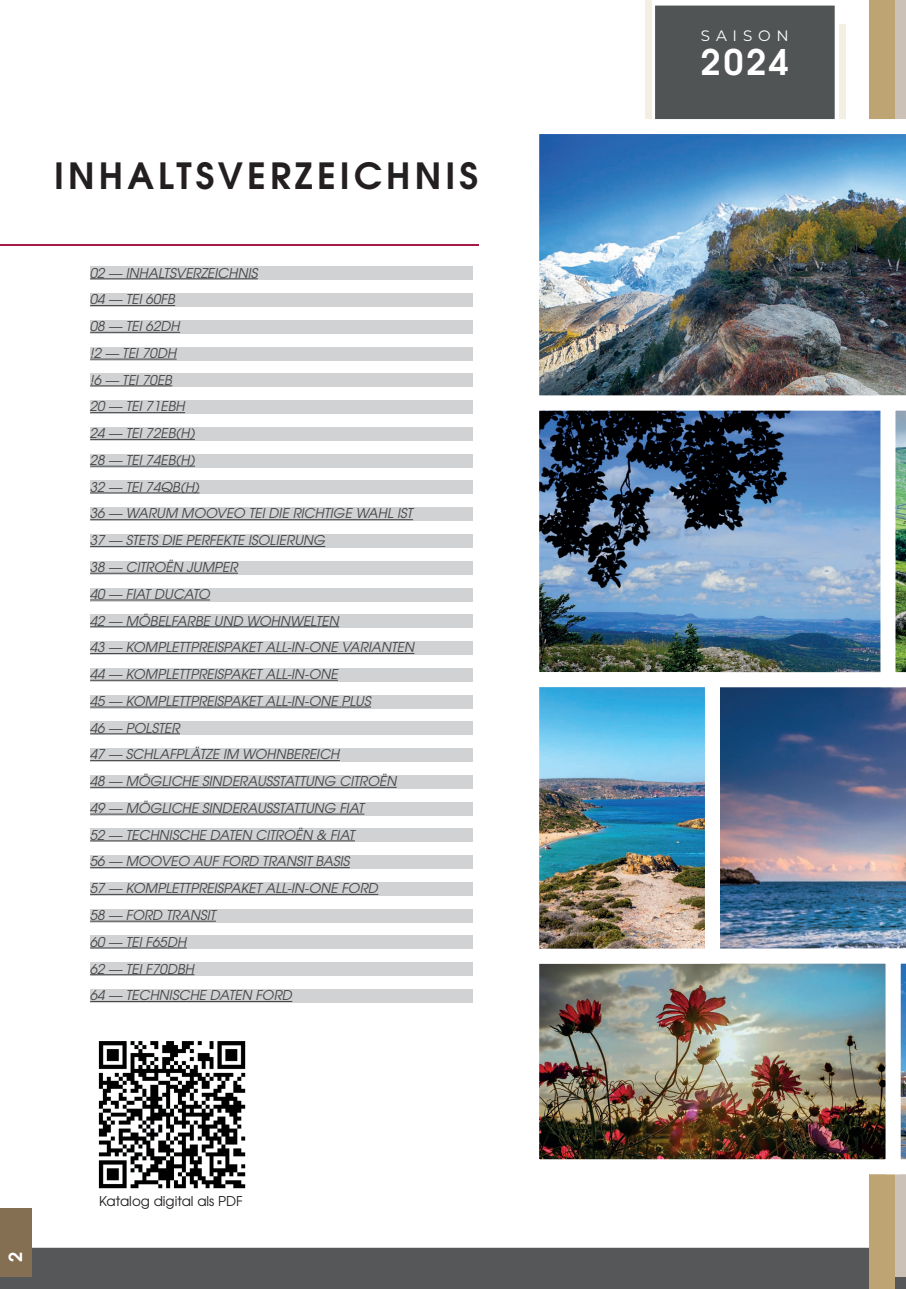
<style>
.page{position:relative;width:906px;height:1289px;background:#fff}
.page>*{position:absolute;margin:0;border:0;box-sizing:border-box;transform-origin:0 0}
.t1{font:700 36px "Te X Gyre Adventor";letter-spacing:.115em;color:#231f20}
.t2{font:700 35.25px "Te X Gyre Adventor";color:#fff}
.t3{font:700 18px "Te X Gyre Adventor";color:#fff}
.t4{font:15.15px "Montserrat";letter-spacing:.385em;color:#fff}
.t5{font:italic 13.5px/26.7px "Te X Gyre Adventor";color:#454647}
.t6{font:13.5px "Te X Gyre Adventor";color:#231f20}
</style>
<div class="page">
<div style="left:0;top:1247px;width:906px;height:41px;background:#555759"></div>
<div style="left:893px;top:0;width:13px;height:1276px;background:#cbc1b6"></div>
<div style="left:868px;top:0;width:26px;height:1288px;background:#bea373"></div>
<div style="left:0;top:1208px;width:32px;height:68px;background:#856f52"></div>
<svg style="left:90px;top:244px;width:389px;height:759px"></svg>
<div style="left:655px;top:5px;width:180px;height:114px;background:#515455"></div>
<hr style="left:0;top:244px;width:478px;height:2px;background:#a61a46">
<div style="left:645px;top:0;width:7px;height:204px;background:#f4efe3"></div>
<div style="left:839px;top:24px;width:6px;height:180px;background:#f4efe3"></div>
<img style="left:539px;top:119px;width:367px;height:276px">
<img style="left:540px;top:688px;width:344px;height:470px">
<img style="left:720px;top:687px;width:186px;height:261px">
<img style="left:540px;top:411px;width:340px;height:260px">
<div style="left:524px;top:395px;width:376px;height:292px;border:15px solid #fff"></div>
<div style="left:524px;top:948px;width:376px;height:226px;border:15px solid #fff"></div>
<svg style="left:885px;top:948px;width:21px;height:226px;background:#d6dfe8"></svg>
<img style="left:880px;top:395px;width:26px;height:292px">
<div style="left:90px;top:266px;width:382px;height:14px;background:#d1d2d4"></div>
<hr style="left:90px;top:278px;width:168px;height:1px;background:#454647">
<div style="left:90px;top:293px;width:382px;height:14px;background:#d1d2d4"></div>
<hr style="left:90px;top:305px;width:85px;height:1px;background:#454647">
<div style="left:90px;top:320px;width:382px;height:13px;background:#d1d2d4"></div>
<hr style="left:90px;top:332px;width:90px;height:1px;background:#454647">
<div style="left:90px;top:347px;width:382px;height:13px;background:#d1d2d4"></div>
<hr style="left:90px;top:359px;width:87px;height:1px;background:#454647">
<div style="left:90px;top:373px;width:382px;height:14px;background:#d1d2d4"></div>
<hr style="left:90px;top:385px;width:82px;height:1px;background:#454647">
<div style="left:90px;top:400px;width:382px;height:14px;background:#d1d2d4"></div>
<hr style="left:90px;top:412px;width:95px;height:1px;background:#454647">
<div style="left:90px;top:427px;width:382px;height:13px;background:#d1d2d4"></div>
<hr style="left:90px;top:439px;width:105px;height:1px;background:#454647">
<div style="left:90px;top:454px;width:382px;height:13px;background:#d1d2d4"></div>
<hr style="left:90px;top:466px;width:105px;height:1px;background:#454647">
<div style="left:90px;top:480px;width:382px;height:14px;background:#d1d2d4"></div>
<hr style="left:90px;top:492px;width:110px;height:1px;background:#454647">
<div style="left:90px;top:507px;width:382px;height:14px;background:#d1d2d4"></div>
<hr style="left:90px;top:519px;width:323px;height:1px;background:#454647">
<div style="left:90px;top:534px;width:382px;height:13px;background:#d1d2d4"></div>
<hr style="left:90px;top:546px;width:235px;height:1px;background:#454647">
<div style="left:90px;top:561px;width:382px;height:13px;background:#d1d2d4"></div>
<hr style="left:90px;top:573px;width:148px;height:1px;background:#454647">
<div style="left:90px;top:587px;width:382px;height:14px;background:#d1d2d4"></div>
<hr style="left:90px;top:599px;width:120px;height:1px;background:#454647">
<div style="left:90px;top:614px;width:382px;height:14px;background:#d1d2d4"></div>
<hr style="left:90px;top:626px;width:249px;height:1px;background:#454647">
<div style="left:90px;top:641px;width:382px;height:13px;background:#d1d2d4"></div>
<hr style="left:90px;top:653px;width:324px;height:1px;background:#454647">
<div style="left:90px;top:668px;width:382px;height:13px;background:#d1d2d4"></div>
<hr style="left:90px;top:680px;width:248px;height:1px;background:#454647">
<div style="left:90px;top:694px;width:382px;height:14px;background:#d1d2d4"></div>
<hr style="left:90px;top:706px;width:281px;height:1px;background:#454647">
<div style="left:90px;top:721px;width:382px;height:14px;background:#d1d2d4"></div>
<hr style="left:90px;top:733px;width:90px;height:1px;background:#454647">
<div style="left:90px;top:748px;width:382px;height:13px;background:#d1d2d4"></div>
<hr style="left:90px;top:760px;width:250px;height:1px;background:#454647">
<div style="left:90px;top:775px;width:382px;height:13px;background:#d1d2d4"></div>
<hr style="left:90px;top:787px;width:307px;height:1px;background:#454647">
<div style="left:90px;top:801px;width:382px;height:14px;background:#d1d2d4"></div>
<hr style="left:90px;top:813px;width:274px;height:1px;background:#454647">
<div style="left:90px;top:828px;width:382px;height:14px;background:#d1d2d4"></div>
<hr style="left:90px;top:840px;width:265px;height:1px;background:#454647">
<div style="left:90px;top:855px;width:382px;height:13px;background:#d1d2d4"></div>
<hr style="left:90px;top:867px;width:260px;height:1px;background:#454647">
<div style="left:90px;top:882px;width:382px;height:13px;background:#d1d2d4"></div>
<hr style="left:90px;top:894px;width:288px;height:1px;background:#454647">
<div style="left:90px;top:909px;width:382px;height:13px;background:#d1d2d4"></div>
<hr style="left:90px;top:920px;width:126px;height:1px;background:#454647">
<div style="left:90px;top:935px;width:382px;height:14px;background:#d1d2d4"></div>
<hr style="left:90px;top:947px;width:97px;height:1px;background:#454647">
<div style="left:90px;top:962px;width:382px;height:14px;background:#d1d2d4"></div>
<hr style="left:90px;top:974px;width:104px;height:1px;background:#454647">
<div style="left:90px;top:989px;width:382px;height:13px;background:#d1d2d4"></div>
<hr style="left:90px;top:1001px;width:202px;height:1px;background:#454647">
<img style="left:98px;top:1041px;width:148px;height:148px">
<h1 class="t1" style="left:54px;top:144px;width:426px">INHALTSVERZEICHNIS</h1>
<p class="t5" style="left:90px;top:258px;width:326px">02 — INHALTSVERZEICHNIS<br>04 — TEI 60FB<br>08 — TEI 62DH<br>!2 — TEI 70DH<br>!6 — TEI 70EB<br>20 — TEI 71EBH<br>24 — TEI 72EB(H)<br>28 — TEI 74EB(H)<br>32 — TEI 74QB(H)<br>36 — WARUM MOOVEO TEI DIE RICHTIGE WAHL IST<br>37 — STETS DIE PERFEKTE ISOLIERUNG<br>38 — CITROËN JUMPER<br>40 — FIAT DUCATO<br>42 — MÖBELFARBE UND WOHNWELTEN<br>43 — KOMPLETTPREISPAKET ALL-IN-ONE VARIANTEN<br>44 — KOMPLETTPREISPAKET ALL-IN-ONE<br>45 — KOMPLETTPREISPAKET ALL-IN-ONE PLUS<br>46 — POLSTER<br>47 — SCHLAFPLÄTZE IM WOHNBEREICH<br>48 — MÖGLICHE SINDERAUSSTATTUNG CITROËN<br>49 — MÖGLICHE SINDERAUSSTATTUNG FIAT<br>52 — TECHNISCHE DATEN CITROËN &amp; FIAT<br>56 — MOOVEO AUF FORD TRANSIT BASIS<br>57 — KOMPLETTPREISPAKET ALL-IN-ONE FORD<br>58 — FORD TRANSIT<br>60 — TEI F65DH<br>62 — TEI F70DBH<br>64 — TECHNISCHE DATEN FORD</p>
<h3 class="t3" style="left:0;top:1261px;width:12px;rotate:-90deg">2</h3>
<p class="t6" style="left:99px;top:1190px;width:145px">Katalog digital als PDF</p>
<p class="t4" style="left:701px;top:25px;width:89px">SAISON</p>
<h2 class="t2" style="left:701px;top:31px;width:89px">2024</h2>
</div>
